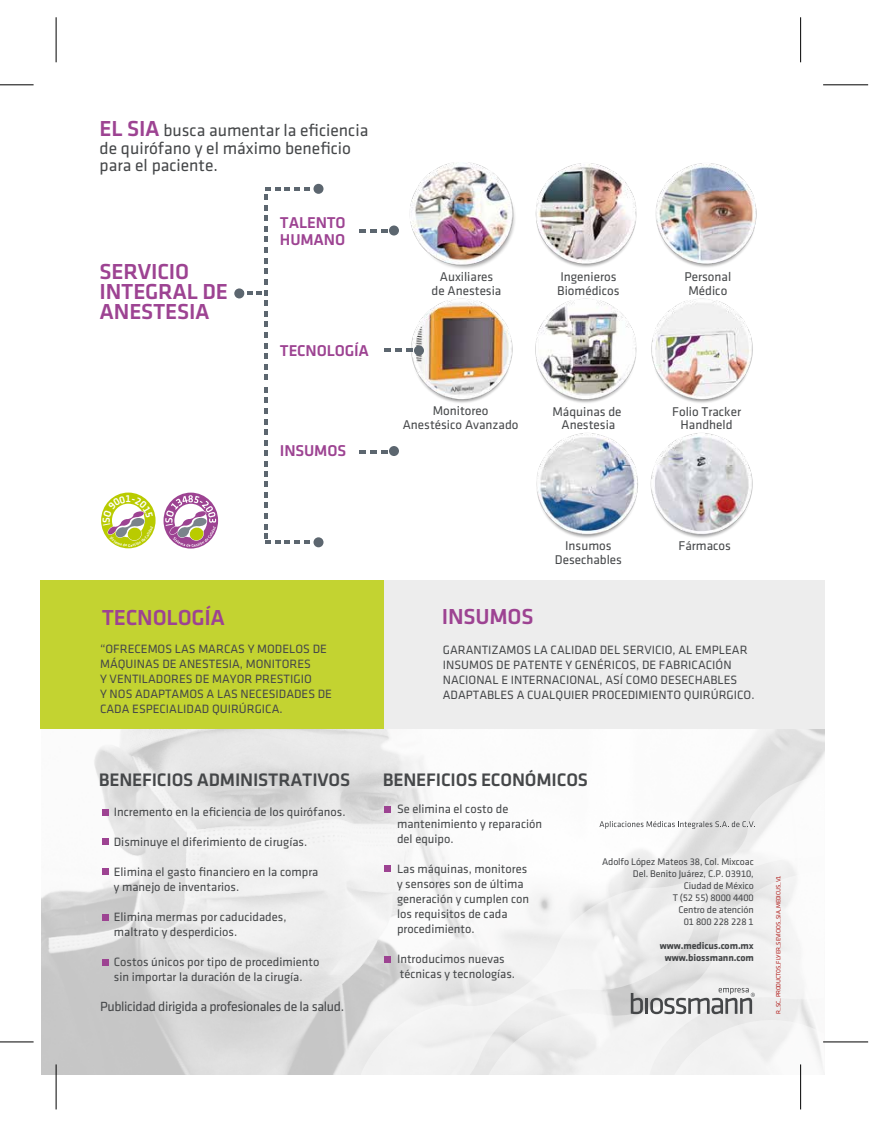
<style>
.page{position:relative;width:878px;height:1128px;background:#fff}
.page>*{position:absolute;margin:0;border:0;box-sizing:border-box;transform-origin:0 0}
.t1{font:22.5px/20px "Klavika Medium TF";letter-spacing:-.01em;color:#9d4392}
.t2{font:18.75px "Klavika Medium TF";letter-spacing:-.01em;color:#454749}
.t3{font:17.5px/17.5px "Klavika Regular TF";color:#454749}
.t4{font:16.25px/17.5px "Klavika Medium TF";letter-spacing:-.01em;color:#9d4392}
.t5{font:13.75px "Klavika Regular TF";letter-spacing:-.025em;color:#454749}
.t6{font:13.12px/13.8px "Klavika Regular TF";color:#454749;text-align:center}
.t7{font:12.5px/15px "Klavika Regular TF";color:#454749}
.t8{font:10px/12px "Klavika Regular TF";letter-spacing:-.01em;color:#454749;text-align:right}
.t9{font:700 10px/12px "Klavika";letter-spacing:-.01em;color:#454749;text-align:center}
.t10{font:6.25px "Klavika Regular TF";letter-spacing:-.025em;color:#af1916}
.t11{font:4.12px "Klavika Medium TF";color:#fff}
.s1{font-family:"Klavika Medium TF";font-size:22.5px;color:#9d4392}
</style>
<div class="page">
<img style="left:41px;top:729px;width:783px;height:345px">
<div style="left:384px;top:580px;width:440px;height:149px;background:#ededed"></div>
<img style="left:410px;top:163px;width:347px;height:375px">
<svg style="left:354px;top:763px;width:469px;height:311px"></svg>
<svg style="left:470px;top:863px;width:353px;height:211px;fill:#f1f1f1"></svg>
<svg style="left:234px;top:288px;width:10px;height:10px"></svg>
<svg style="left:238px;top:187px;width:72px;height:193px"></svg>
<div style="left:313px;top:184px;width:10px;height:10px;background:#5c666f;border-radius:50%"></div>
<div style="left:313px;top:537px;width:10px;height:10px;background:#5c666f;border-radius:50%"></div>
<svg style="left:359px;top:229px;width:29px;height:4px"></svg>
<div style="left:389px;top:225px;width:10px;height:10px;background:#5c666f;border-radius:50%"></div>
<svg style="left:359px;top:450px;width:29px;height:3px"></svg>
<div style="left:389px;top:446px;width:10px;height:10px;background:#5c666f;border-radius:50%"></div>
<svg style="left:384px;top:348px;width:29px;height:4px"></svg>
<div style="left:414px;top:345px;width:10px;height:10px;background:#5c666f;border-radius:50%"></div>
<svg style="left:102px;top:809px;width:6px;height:6px"></svg>
<svg style="left:102px;top:838px;width:6px;height:6px"></svg>
<div style="left:102px;top:868px;width:6px;height:7px;background:#9d4392"></div>
<svg style="left:102px;top:959px;width:6px;height:6px"></svg>
<svg style="left:102px;top:914px;width:6px;height:6px"></svg>
<svg style="left:384px;top:806px;width:6px;height:6px"></svg>
<div style="left:384px;top:865px;width:6px;height:7px;background:#9d4392"></div>
<svg style="left:384px;top:956px;width:6px;height:6px"></svg>
<div style="left:40px;top:580px;width:344px;height:149px;background:#c3d331"></div>
<svg style="left:630px;top:987px;width:193px;height:87px"></svg>
<hr style="left:56px;top:17px;width:1px;height:45px;background:#000">
<hr style="left:0;top:85px;width:34px;height:1px;background:#000">
<hr style="left:0;top:1041px;width:34px;height:1px;background:#000">
<hr style="left:56px;top:1064px;width:1px;height:45px;background:#000">
<hr style="left:800px;top:17px;width:1px;height:45px;background:#000">
<hr style="left:823px;top:85px;width:45px;height:1px;background:#000">
<hr style="left:823px;top:1041px;width:45px;height:1px;background:#000">
<hr style="left:800px;top:1064px;width:1px;height:45px;background:#000">
<svg style="left:264px;top:387px;width:55px;height:157px"></svg>
<svg style="left:163px;top:492px;width:55px;height:56px"></svg>
<svg style="left:165px;top:495px;width:51px;height:52px"></svg>
<svg style="left:101px;top:492px;width:54px;height:56px"></svg>
<svg style="left:599px;top:821px;width:156px;height:7px"></svg>
<svg style="left:103px;top:495px;width:50px;height:51px"></svg>
<h3 class="t3" style="left:100px;top:122px;width:270px"><span class="s1">EL SIA</span> busca aumentar la eficiencia de quirófano y el máximo beneficio para el paciente.</h3>
<h1 class="t1" style="left:100px;top:262px;width:130px">SERVICIO<br>INTEGRAL DE<br>ANESTESIA</h1>
<h3 class="t4" style="left:280px;top:214px;width:67px">TALENTO<br>HUMANO</h3>
<h3 class="t4" style="left:280px;top:342px;width:91px">TECNOLOGÍA</h3>
<h3 class="t4" style="left:280px;top:441px;width:68px">INSUMOS</h3>
<p class="t6" style="left:431px;top:270px;width:71px">Auxiliares<br>de Anestesia</p>
<p class="t6" style="left:684px;top:270px;width:48px">Personal<br>Médico</p>
<p class="t6" style="left:557px;top:270px;width:64px;text-align:left">Ingenieros<br>Biomédicos</p>
<p class="t6" style="left:403px;top:404px;width:117px">Monitoreo<br>Anestésico Avanzado</p>
<p class="t6" style="left:552px;top:404px;width:71px">Máquinas de<br>Anestesia</p>
<p class="t6" style="left:672px;top:404px;width:70px">Folio Tracker<br>Handheld</p>
<p class="t11" style="left:128px;top:543px;width:4px">G</p>
<p class="t6" style="left:555px;top:539px;width:69px">Insumos<br>Desechables</p>
<p class="t6" style="left:678px;top:539px;width:54px">Fármacos</p>
<h1 class="t1" style="left:102px;top:607px;width:125px">TECNOLOGÍA</h1>
<h1 class="t1" style="left:442px;top:607px;width:93px">INSUMOS</h1>
<p class="t7" style="left:100px;top:641px;width:233px">“OFRECEMOS LAS MARCAS Y MODELOS DE MÁQUINAS DE ANESTESIA, MONITORES<br>Y VENTILADORES DE MAYOR PRESTIGIO<br>Y NOS ADAPTAMOS A LAS NECESIDADES DE CADA ESPECIALIDAD QUIRÚRGICA.</p>
<p class="t7" style="left:443px;top:642px;width:313px">GARANTIZAMOS LA CALIDAD DEL SERVICIO, AL EMPLEAR INSUMOS DE PATENTE Y GENÉRICOS, DE FABRICACIÓN NACIONAL E INTERNACIONAL, ASÍ COMO DESECHABLES ADAPTABLES A CUALQUIER PROCEDIMIENTO QUIRÚRGICO.</p>
<h2 class="t2" style="left:99px;top:770px;width:253px">BENEFICIOS ADMINISTRATIVOS</h2>
<h2 class="t2" style="left:383px;top:770px;width:206px">BENEFICIOS ECONÓMICOS</h2>
<p class="t7" style="left:397px;top:801px;width:147px">Se elimina el costo de mantenimiento y reparación del equipo.</p>
<p class="t7" style="left:397px;top:861px;width:134px">Las máquinas, monitores y sensores son de última generación y cumplen con los requisitos de cada procedimiento.</p>
<p class="t7" style="left:397px;top:951px;width:119px">Introducimos nuevas técnicas y tecnologías.</p>
<p class="t7" style="left:114px;top:804px;width:233px">Incremento en la eficiencia de los quirófanos.</p>
<p class="t7" style="left:114px;top:834px;width:195px">Disminuye el diferimiento de cirugías.</p>
<p class="t7" style="left:114px;top:864px;width:206px">Elimina el gasto financiero en la compra y manejo de inventarios.</p>
<p class="t7" style="left:114px;top:909px;width:174px">Elimina mermas por caducidades, maltrato y desperdicios.</p>
<p class="t7" style="left:114px;top:954px;width:207px">Costos únicos por tipo de procedimiento sin importar la duración de la cirugía.</p>
<p class="t5" style="left:100px;top:999px;width:245px">Publicidad dirigida a profesionales de la salud.</p>
<p class="t8" style="left:602px;top:855px;width:153px">Adolfo López Mateos 38, Col. Mixcoac<br>Del. Benito Juárez, C.P. 03910,<br>Ciudad de México<br>T (52 55) 8000 4400<br>Centro de atención<br>01 800 228 228 1</p>
<p class="t9" style="left:660px;top:939px;width:95px">www.medicus.com.mx www.biossmann.com</p>
<p class="t10" style="left:775px;top:1013px;width:140px;rotate:-90deg">R_SC_ PRODUCTOS_FLYER_SEVICIOS_SIA_MEDICUS_V1</p>
</div>
